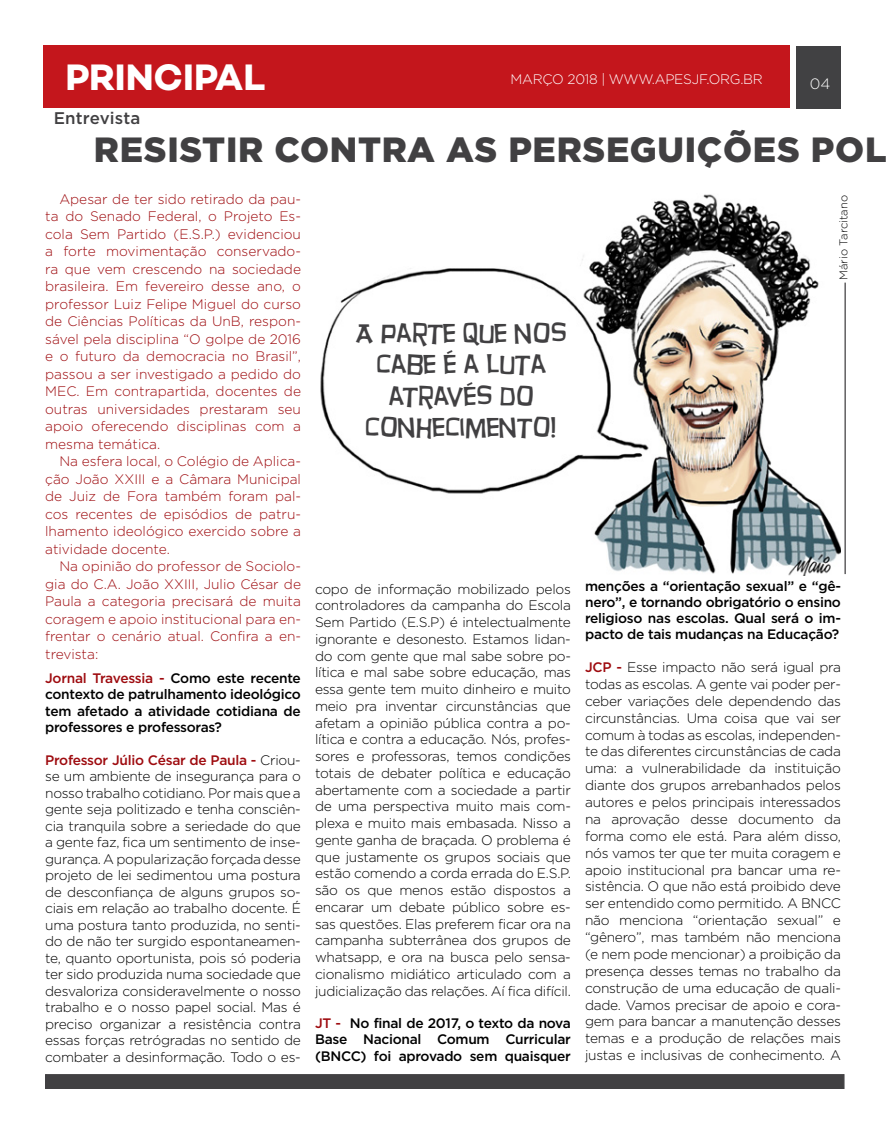
<style>
.page{position:relative;width:886px;height:1134px;background:#fff}
.page>*{position:absolute;margin:0;border:0;box-sizing:border-box;transform-origin:0 0}
.t1{font:37.5px "Campton Bold DEMO";color:#fff}
.t2{font:900 35px "Gotham";letter-spacing:.02em;color:#414042}
.t3{font:26.25px/31.5px "Hurry Up";letter-spacing:.02em;color:#414042;text-align:center}
.t4{font:500 16.88px "Gotham";letter-spacing:.01em;color:#414042}
.t5{font:300 15px "Gotham";color:#fff}
.t6{font:300 13.75px/16.8px "Gotham";letter-spacing:-.02em;color:#000;text-align:justify}
.t7{font:300 13.75px/17.5px "Gotham";color:#9e0b0f;text-align:justify}
.t8{font:500 13.75px/16.2px "Gotham";letter-spacing:-.02em;color:#000;text-align:justify}
.t9{font:300 13.75px "Gotham";letter-spacing:-.02em;color:#fff}
.t10{font:300 11.25px "Gotham";color:#000}
.s1{color:#9e0b0f}
.s2{font-weight:500;color:#9e0b0f}
</style>
<div class="page">
<div style="left:45px;top:1074px;width:799px;height:15px;background:#414042;border:1px solid #414042"></div>
<img style="left:320px;top:194px;width:521px;height:382px">
<div style="left:43px;top:45px;width:746px;height:62px;background:#c4161c"></div>
<div style="left:796px;top:46px;width:45px;height:62px;background:#414143"></div>
<hr style="left:844px;top:283px;width:2px;height:291px;background:#414042">
<h1 class="t1" style="left:65px;top:56px;width:201px">PRINCIPAL</h1>
<p class="t9" style="left:510px;top:72px;width:254px">MARÇO 2018 | WWW.APESJF.ORG.BR</p>
<p class="t5" style="left:810px;top:76px;width:22px">04</p>
<p class="t4" style="left:54px;top:109px;width:88px">Entrevista</p>
<h2 class="t2" style="left:94px;top:129px;width:794px">RESISTIR CONTRA AS PERSEGUIÇÕES POL</h2>
<p class="t7" style="left:45px;top:190px;width:257px;text-indent:14px">Apesar de ter sido retirado da pau&shy;ta do Senado Federal, o Projeto Es&shy;cola Sem Partido (E.S.P.) evidenciou a forte movimentação conservado&shy;ra que vem crescendo na sociedade brasileira. Em fevereiro desse ano, o professor Luiz Felipe Miguel do curso de Ciências Políticas da UnB, respon&shy;sável pela disciplina “O golpe de 2016 e o futuro da democracia no Brasil”, passou a ser investigado a pedido do MEC. Em contrapartida, docentes de outras universidades prestaram seu apoio oferecendo disciplinas com a mesma temática.</p>
<p class="t7" style="left:45px;top:452px;width:257px;text-indent:14px">Na esfera local, o Colégio de Aplica&shy;ção João XXIII e a Câmara Municipal de Juiz de Fora também foram pal&shy;cos recentes de episódios de patru&shy;lhamento ideológico exercido sobre a atividade docente.</p>
<p class="t7" style="left:45px;top:557px;width:257px;text-indent:14px">Na opinião do professor de Sociolo&shy;gia do C.A. João XXIII, Julio César de Paula a categoria precisará de muita coragem e apoio institucional para en&shy;frentar o cenário atual. Confira a en&shy;trevista:</p>
<p class="t8" style="left:45px;top:670px;width:257px"><span class="s1">Jornal Travessia -</span> Como este recente contexto de patrulhamento ideológico tem afetado a atividade cotidiana de professores e professoras?</p>
<p class="t6" style="left:45px;top:751px;width:257px"><span class="s2">Professor Júlio César de Paula -</span> Criou&shy;se um ambiente de insegurança para o nosso trabalho cotidiano. Por mais que a gente seja politizado e tenha consciên&shy;cia tranquila sobre a seriedade do que a gente faz, fica um sentimento de inse&shy;gurança. A popularização forçada desse projeto de lei sedimentou uma postura de desconfiança de alguns grupos so&shy;ciais em relação ao trabalho docente. É uma postura tanto produzida, no senti&shy;do de não ter surgido espontaneamen&shy;te, quanto oportunista, pois só poderia ter sido produzida numa sociedade que desvaloriza consideravelmente o nosso trabalho e o nosso papel social. Mas é preciso organizar a resistência contra essas forças retrógradas no sentido de combater a desinformação. Todo o es-</p>
<h3 class="t3" style="left:356px;top:317px;width:211px">A PARTE QUE NOS<br>CABE É A LUTA<br>ATRAVÉS DO<br>CONHECIMENTO!</h3>
<p class="t10" style="left:837px;top:280px;width:86px;rotate:-90deg">Mário Tarcitano</p>
<p class="t6" style="left:315px;top:580px;width:257px">copo de informação mobilizado pelos controladores da campanha do Escola Sem Partido (E.S.P) é intelectualmente ignorante e desonesto. Estamos lidan&shy;do com gente que mal sabe sobre po&shy;lítica e mal sabe sobre educação, mas essa gente tem muito dinheiro e muito meio pra inventar circunstâncias que afetam a opinião pública contra a po&shy;lítica e contra a educação. Nós, profes&shy;sores e professoras, temos condições totais de debater política e educação abertamente com a sociedade a partir de uma perspectiva muito mais com&shy;plexa e muito mais embasada. Nisso a gente ganha de braçada. O problema é que justamente os grupos sociais que estão comendo a corda errada do E.S.P. são os que menos estão dispostos a encarar um debate público sobre es&shy;sas questões. Elas preferem ficar ora na campanha subterrânea dos grupos de whatsapp, e ora na busca pelo sensa&shy;cionalismo midiático articulado com a judicialização das relações. Aí fica difícil.</p>
<p class="t8" style="left:315px;top:1015px;width:257px"><span class="s1">JT -</span> No final de 2017, o texto da nova Base Nacional Comum Curricular (BNCC) foi aprovado sem quaisquer</p>
<p class="t8" style="left:585px;top:578px;width:257px;line-height:15.9px">menções a “orientação sexual” e “gê&shy;nero”, e tornando obrigatório o ensino religioso nas escolas. Qual será o im&shy;pacto de tais mudanças na Educação?</p>
<p class="t6" style="left:585px;top:659px;width:257px"><span class="s2">JCP -</span> Esse impacto não será igual pra todas as escolas. A gente vai poder per&shy;ceber variações dele dependendo das circunstâncias. Uma coisa que vai ser comum à todas as escolas, independen&shy;te das diferentes circunstâncias de cada uma: a vulnerabilidade da instituição diante dos grupos arrebanhados pelos autores e pelos principais interessados na aprovação desse documento da forma como ele está. Para além disso, nós vamos ter que ter muita coragem e apoio institucional pra bancar uma re&shy;sistência. O que não está proibido deve ser entendido como permitido. A BNCC não menciona “orientação sexual” e “gênero”, mas também não menciona (e nem pode mencionar) a proibição da presença desses temas no trabalho da construção de uma educação de quali&shy;dade. Vamos precisar de apoio e cora&shy;gem para bancar a manutenção desses temas e a produção de relações mais justas e inclusivas de conhecimento. A</p>
</div>
